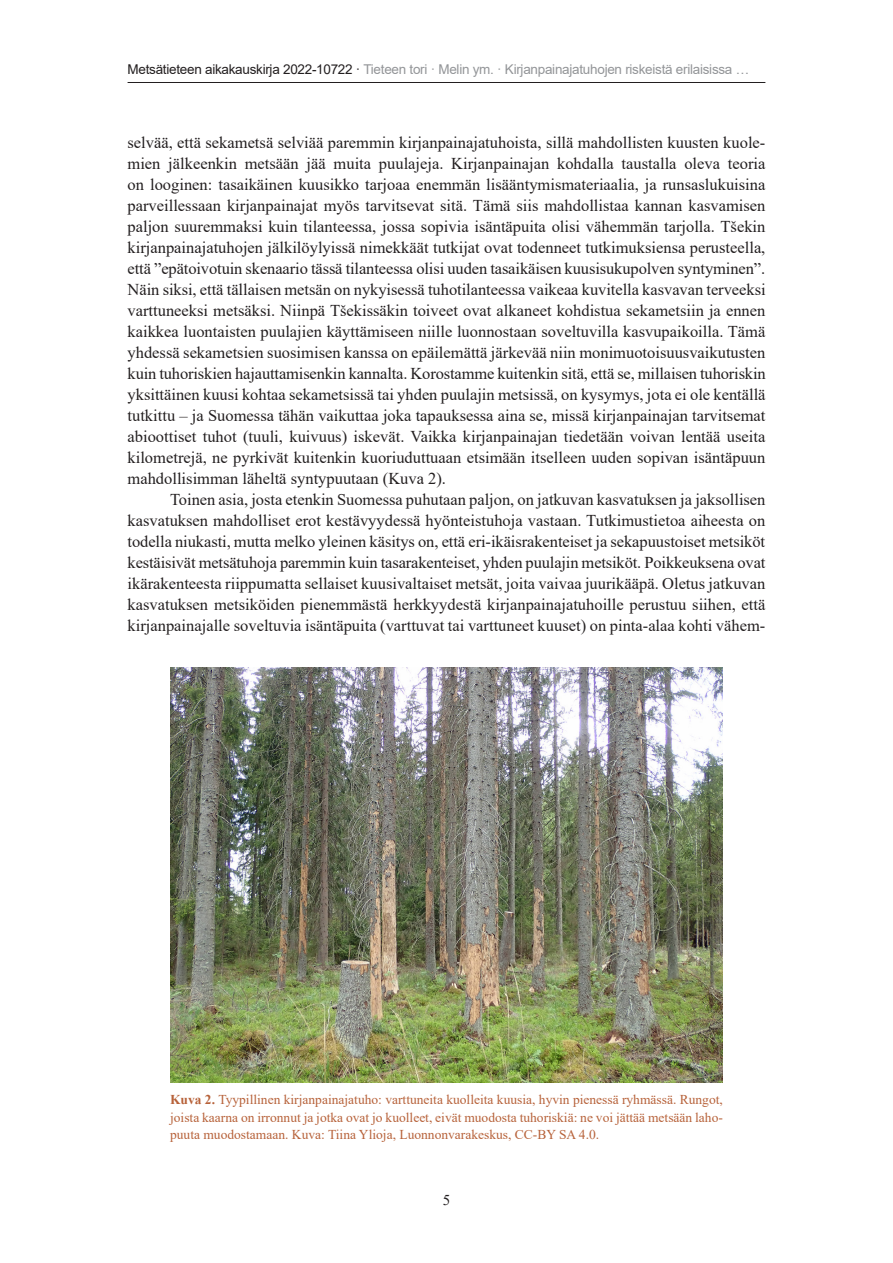
<style>
.page{position:relative;width:893px;height:1263px;background:#fff}
.page>*{position:absolute;margin:0;border:0;box-sizing:border-box;transform-origin:0 0}
.body-text{font:16.5px/21px "Times New Roman";color:#231f20;text-align:justify}
.t1{font:15px "Times New Roman";color:#231f20}
.fig-caption{font:13.5px/17.2px "Times New Roman";color:#b7623a;text-align:justify}
.t2{font:13.5px "Arial";letter-spacing:-.02em;color:#939598}
.s1{color:#231f20}
.s2{font-weight:700}
</style>
<div class="page">
<hr style="left:128px;top:82px;width:637px;height:1px;background:#231f20">
<img style="left:170px;top:668px;width:553px;height:414px">
<p class="t2" style="left:128px;top:60px;width:623px"><span class="s1">Metsätieteen aikakauskirja 2022-10722 ·</span> Tieteen tori · Melin ym. · Kirjanpainajatuhojen riskeistä erilaisissa …</p>
<p class="body-text" style="left:128px;top:131px;width:640px">selvää, että sekametsä selviää paremmin kirjanpainajatuhoista, sillä mahdollisten kuusten kuole&shy;mien jälkeenkin metsään jää muita puulajeja. Kirjanpainajan kohdalla taustalla oleva teoria on looginen: tasaikäinen kuusikko tarjoaa enemmän lisääntymismateriaalia, ja runsaslukuisina parveillessaan kirjanpainajat myös tarvitsevat sitä. Tämä siis mahdollistaa kannan kasvamisen paljon suuremmaksi kuin tilanteessa, jossa sopivia isäntäpuita olisi vähemmän tarjolla. Tšekin kirjanpainajatuhojen jälkilöylyissä nimekkäät tutkijat ovat todenneet tutkimuksiensa perusteella, että ”epätoivotuin skenaario tässä tilanteessa olisi uuden tasaikäisen kuusisukupolven syntyminen”.<br>Näin siksi, että tällaisen metsän on nykyisessä tuhotilanteessa vaikeaa kuvitella kasvavan terveeksi varttuneeksi metsäksi. Niinpä Tšekissäkin toiveet ovat alkaneet kohdistua sekametsiin ja ennen kaikkea luontaisten puulajien käyttämiseen niille luonnostaan soveltuvilla kasvupaikoilla. Tämä yhdessä sekametsien suosimisen kanssa on epäilemättä järkevää niin monimuotoisuusvaikutusten kuin tuhoriskien hajauttamisenkin kannalta. Korostamme kuitenkin sitä, että se, millaisen tuhoriskin yksittäinen kuusi kohtaa sekametsissä tai yhden puulajin metsissä, on kysymys, jota ei ole kentällä tutkittu – ja Suomessa tähän vaikuttaa joka tapauksessa aina se, missä kirjanpainajan tarvitsemat abioottiset tuhot (tuuli, kuivuus) iskevät. Vaikka kirjanpainajan tiedetään voivan lentää useita kilometrejä, ne pyrkivät kuitenkin kuoriuduttuaan etsimään itselleen uuden sopivan isäntäpuun mahdollisimman läheltä syntypuutaan (Kuva 2).</p>
<p class="body-text" style="left:128px;top:488px;width:639px;text-indent:43px">Toinen asia, josta etenkin Suomessa puhutaan paljon, on jatkuvan kasvatuksen ja jaksollisen kasvatuksen mahdolliset erot kestävyydessä hyönteistuhoja vastaan. Tutkimustietoa aiheesta on todella niukasti, mutta melko yleinen käsitys on, että eri-ikäisrakenteiset ja sekapuustoiset metsiköt kestäisivät metsätuhoja paremmin kuin tasarakenteiset, yhden puulajin metsiköt. Poikkeuksena ovat ikärakenteesta riippumatta sellaiset kuusivaltaiset metsät, joita vaivaa juurikääpä. Oletus jatkuvan kasvatuksen metsiköiden pienemmästä herkkyydestä kirjanpainajatuhoille perustuu siihen, että kirjanpainajalle soveltuvia isäntäpuita (varttuvat tai varttuneet kuuset) on pinta-alaa kohti vähem-</p>
<p class="fig-caption" style="left:170px;top:1091px;width:554px"><span class="s2">Kuva 2.</span> Tyypillinen kirjanpainajatuho: varttuneita kuolleita kuusia, hyvin pienessä ryhmässä. Rungot, joista kaarna on irronnut ja jotka ovat jo kuolleet, eivät muodosta tuhoriskiä: ne voi jättää metsään laho&shy;puuta muodostamaan. Kuva: Tiina Ylioja, Luonnonvarakeskus, CC-BY SA 4.0.</p>
<p class="t1" style="left:443px;top:1190px;width:9px">5</p>
</div>
